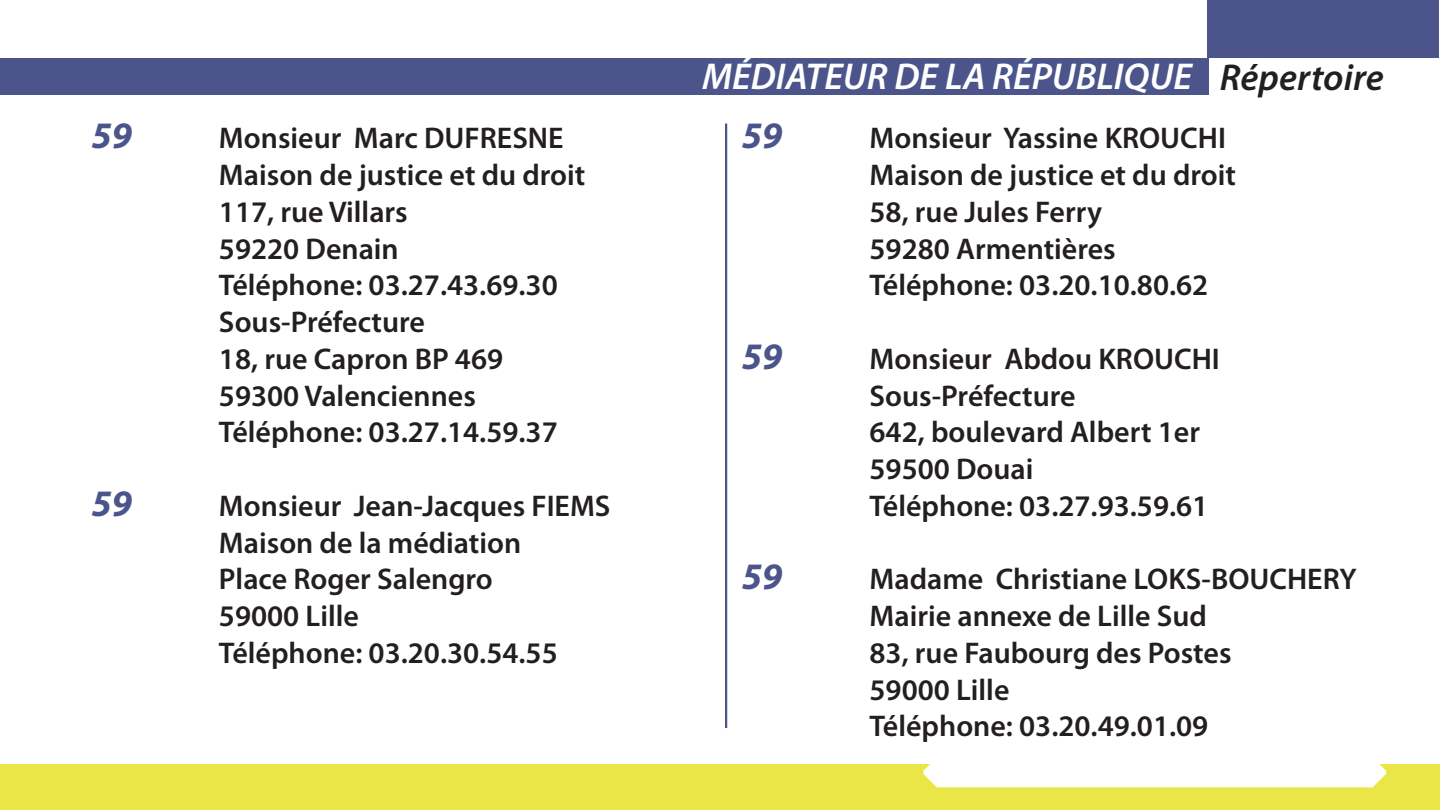
<style>
.page{position:relative;width:1440px;height:810px;background:#fff}
.page>*{position:absolute;margin:0;border:0;box-sizing:border-box;transform-origin:0 0}
.t1{font:italic 600 37.5px "Myriad Pro";color:#fff}
.t2{font:italic 700 37.5px "Myriad Pro";color:#4c558b}
.t3{font:600 30px/36.8px "Myriad Pro";color:#231f20}
.s1{color:#231f20}
</style>
<div class="page">
<div style="left:0;top:59px;width:1212px;height:36px;background:#4c558b"></div>
<div style="left:1208px;top:0;width:231px;height:85px;background:#4c558b"></div>
<div style="left:0;top:764px;width:1440px;height:46px;background:#ebe648"></div>
<div style="left:923px;top:764px;width:463px;height:23px;background:#fff"></div>
<div style="left:1209px;top:58px;width:230px;height:49px;background:#fff"></div>
<hr style="left:725px;top:124px;width:2px;height:604px;background:#4c558b">
<p class="t2" style="left:91px;top:122px;width:42px">59</p>
<p class="t3" style="left:219px;top:122px;width:368px">Monsieur Marc DUFRESNE<br>Maison de justice et du droit<br>117, rue Villars<br>59220 Denain<br>Téléphone: 03.27.43.69.30<br>Sous-Préfecture<br>18, rue Capron BP 469<br>59300 Valenciennes<br>Téléphone: 03.27.14.59.37</p>
<p class="t2" style="left:91px;top:489px;width:42px">59</p>
<p class="t3" style="left:219px;top:490px;width:393px">Monsieur Jean-Jacques FIEMS<br>Maison de la médiation<br>Place Roger Salengro<br>59000 Lille<br>Téléphone: 03.20.30.54.55</p>
<p class="t1" style="left:702px;top:63px;width:683px">MÉDIATEUR DE LA RÉPUBLIQUE <span class="s1">Répertoire</span></p>
<p class="t2" style="left:742px;top:122px;width:42px">59</p>
<p class="t3" style="left:870px;top:122px;width:368px">Monsieur Yassine KROUCHI<br>Maison de justice et du droit<br>58, rue Jules Ferry<br>59280 Armentières<br>Téléphone: 03.20.10.80.62</p>
<p class="t2" style="left:742px;top:342px;width:42px">59</p>
<p class="t3" style="left:870px;top:343px;width:352px">Monsieur Abdou KROUCHI<br>Sous-Préfecture<br>642, boulevard Albert 1er<br>59500 Douai<br>Téléphone: 03.27.93.59.61</p>
<p class="t2" style="left:742px;top:563px;width:42px">59</p>
<p class="t3" style="left:870px;top:563px;width:489px">Madame Christiane LOKS-BOUCHERY<br>Mairie annexe de Lille Sud<br>83, rue Faubourg des Postes<br>59000 Lille<br>Téléphone: 03.20.49.01.09</p>
</div>
